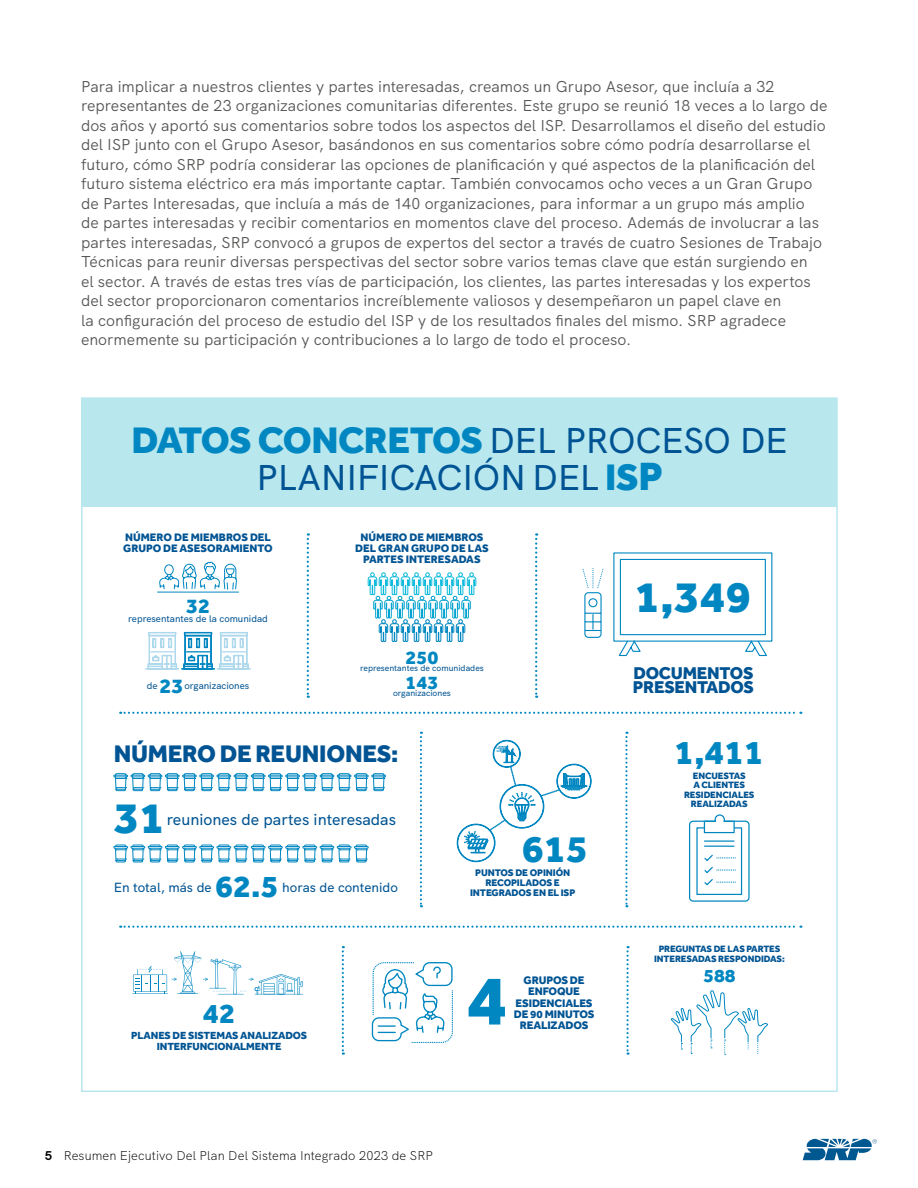
<style>
.page{position:relative;width:918px;height:1188px;background:#fff}
.page>*{position:absolute;margin:0;border:0;box-sizing:border-box;transform-origin:0 0}
.t1{font:800 72.45px "Effra";color:#0087c1}
.t2{font:800 45.6px "Effra";color:#0087c1}
.t3{font:800 45.45px "Effra";color:#0087c1}
.t4{font:800 39.3px "Effra";color:#0087c1}
.t5{font:800 37.95px "Effra";letter-spacing:-.02em;color:#0087c1}
.t6{font:500 35.85px "SRP Sans";letter-spacing:-.01em;color:#005493}
.t7{font:800 35.1px "Effra";color:#0087c1}
.t8{font:800 31.95px "Effra";color:#0087c1}
.t9{font:800 28.65px "Effra";color:#0087c1}
.t10{font:800 24.6px "Effra";letter-spacing:-.01em;color:#005493}
.t11{font:800 21.15px "Effra";color:#0087c1}
.t12{font:800 19.5px "Effra";color:#0087c1}
.t13{font:800 19.05px "Effra";color:#0087c1}
.t14{font:800 17.55px/14.5px "Effra";letter-spacing:-.01em;color:#005493}
.t15{font:500 15.9px "SRP Sans";color:#005493}
.t16{font:15.75px/19.5px "SRP Sans";color:#545553}
.t17{font:500 13.35px "SRP Sans";color:#005493}
.t18{font:300 12.75px "SRP Sans";letter-spacing:.01em;color:#000}
.t19{font:800 11.25px/11.4px "Effra";letter-spacing:-.01em;color:#005493;text-align:center}
.t20{font:800 11.1px/11.2px "Effra";color:#005493}
.t21{font:800 10.65px/10.8px "Effra";letter-spacing:-.01em;color:#005493;text-align:center}
.t22{font:800 9.9px/10.1px "Effra";letter-spacing:-.01em;color:#005493;text-align:center}
.t23{font:500 9.6px "SRP Sans";color:#005493}
.t24{font:800 9.45px/9.6px "Effra";letter-spacing:-.01em;color:#005493;text-align:center}
.t25{font:500 8.55px "SRP Sans";color:#005493}
.s1{font-family:"SRP Sans";font-weight:500;font-size:35.85px;color:#005493}
.s2{font-family:"Effra";font-weight:800;font-size:37.95px;color:#0087c1}
.s3{font-family:"Effra";font-weight:800;font-size:40.5px;color:#0087c1}
.s4{font-family:"Effra";font-weight:800;font-size:21.15px;color:#0087c1}
.s5{font-weight:700}
</style>
<div class="page">
<svg style="left:803px;top:1139px;width:74px;height:21px"></svg>
<div style="left:82px;top:398px;width:755px;height:108px;background:#b8e7ee"></div>
<svg style="left:120px;top:712px;width:681px;height:2px"></svg>
<svg style="left:157px;top:506px;width:83px;height:87px"></svg>
<svg style="left:146px;top:631px;width:105px;height:39px"></svg>
<svg style="left:368px;top:573px;width:108px;height:69px"></svg>
<svg style="left:307px;top:533px;width:2px;height:165px"></svg>
<svg style="left:535px;top:533px;width:2px;height:165px"></svg>
<svg style="left:582px;top:558px;width:186px;height:99px"></svg>
<svg style="left:114px;top:732px;width:687px;height:323px"></svg>
<p class="t16" style="left:81px;top:75px;width:748px">Para implicar a nuestros clientes y partes interesadas, creamos un Grupo Asesor, que incluía a 32 representantes de 23 organizaciones comunitarias diferentes. Este grupo se reunió 18 veces a lo largo de dos años y aportó sus comentarios sobre todos los aspectos del ISP. Desarrollamos el diseño del estudio del ISP junto con el Grupo Asesor, basándonos en sus comentarios sobre cómo podría desarrollarse el futuro, cómo SRP podría considerar las opciones de planificación y qué aspectos de la planificación del futuro sistema eléctrico era más importante captar. También convocamos ocho veces a un Gran Grupo de Partes Interesadas, que incluía a más de 140 organizaciones, para informar a un grupo más amplio<br>de partes interesadas y recibir comentarios en momentos clave del proceso. Además de involucrar a las partes interesadas, SRP convocó a grupos de expertos del sector a través de cuatro Sesiones de Trabajo Técnicas para reunir diversas perspectivas del sector sobre varios temas clave que están surgiendo en<br>el sector. A través de estas tres vías de participación, los clientes, las partes interesadas y los expertos del sector proporcionaron comentarios increíblemente valiosos y desempeñaron un papel clave en<br>la configuración del proceso de estudio del ISP y de los resultados finales del mismo. SRP agradece enormemente su participación y contribuciones a lo largo de todo el proceso.</p>
<h3 class="t5" style="left:131px;top:417px;width:658px">DATOS CONCRETOS <span class="s1">DEL PROCESO DE</span></h3>
<h3 class="t6" style="left:257px;top:450px;width:408px">PLANIFICACIÓN DEL <span class="s2">IS</span><span class="s3">P</span></h3>
<p class="t20" style="left:123px;top:531px;width:151px">NÚMERO DE MIEMBROS DEL<br>GRUPO DE ASESORAMIENTO</p>
<h3 class="t11" style="left:186px;top:594px;width:25px">32</h3>
<p class="t23" style="left:128px;top:611px;width:141px">representantes de la comunidad</p>
<p class="t23" style="left:147px;top:679px;width:104px">de <span class="s4">23</span>organizaciones</p>
<p class="t20" style="left:355px;top:531px;width:135px;text-align:center">NÚMERO DE MIEMBROS<br>DEL GRAN GRUPO DE LAS<br>PARTES INTERESADAS</p>
<p class="t12" style="left:406px;top:646px;width:35px">250</p>
<p class="t25" style="left:360px;top:662px;width:125px">representantes de comunidades</p>
<p class="t12" style="left:406px;top:671px;width:35px">143</p>
<p class="t25" style="left:393px;top:687px;width:59px">organizaciones</p>
<h3 class="t10" style="left:114px;top:739px;width:286px">NÚMERO DE REUNIONES:</h3>
<h3 class="t3" style="left:114px;top:791px;width:53px">31</h3>
<p class="t15" style="left:167px;top:807px;width:231px">reuniones de partes interesadas</p>
<p class="t17" style="left:114px;top:877px;width:99px">En total, más de</p>
<h3 class="t8" style="left:215px;top:867px;width:65px">62.5</h3>
<p class="t17" style="left:282px;top:877px;width:117px">horas de contenido</p>
<h3 class="t9" style="left:203px;top:996px;width:34px">42</h3>
<p class="t21" style="left:131px;top:1030px;width:177px">PLANES DE SISTEMAS ANALIZADOS<br>INTERFUNCIONALMENTE</p>
<h3 class="t4" style="left:522px;top:825px;width:68px">615</h3>
<p class="t22" style="left:470px;top:867px;width:107px">PUNTOS DE OPINIÓN<br>RECOPILADOS E<br>INTEGRADOS EN EL ISP</p>
<h1 class="t1" style="left:467px;top:957px;width:42px">4</h1>
<p class="t19" style="left:514px;top:974px;width:82px">GRUPOS DE<br>ENFOQUE<br>ESIDENCIALES<br>DE 90 MINUTOS</p>
<p class="t19" style="left:520px;top:1020px;width:70px">REALIZADOS</p>
<h2 class="t2" style="left:635px;top:569px;width:118px">1,349</h2>
<p class="t14" style="left:633px;top:665px;width:123px">DOCUMENTOS<br>PRESENTADOS</p>
<h3 class="t7" style="left:675px;top:731px;width:91px">1,411</h3>
<p class="t24" style="left:684px;top:771px;width:72px">ENCUESTAS<br>A CLIENTES<br>RESIDENCIALES<br>REALIZADAS</p>
<p class="t24" style="left:654px;top:944px;width:132px">PREGUNTAS DE LAS PARTES<br>INTERESADAS RESPONDIDAS:</p>
<p class="t13" style="left:703px;top:964px;width:34px">588</p>
<p class="t18" style="left:45px;top:1146px;width:390px"><span class="s5">5</span> Resumen Ejecutivo Del Plan Del Sistema Integrado 2023 de SRP</p>
</div>
